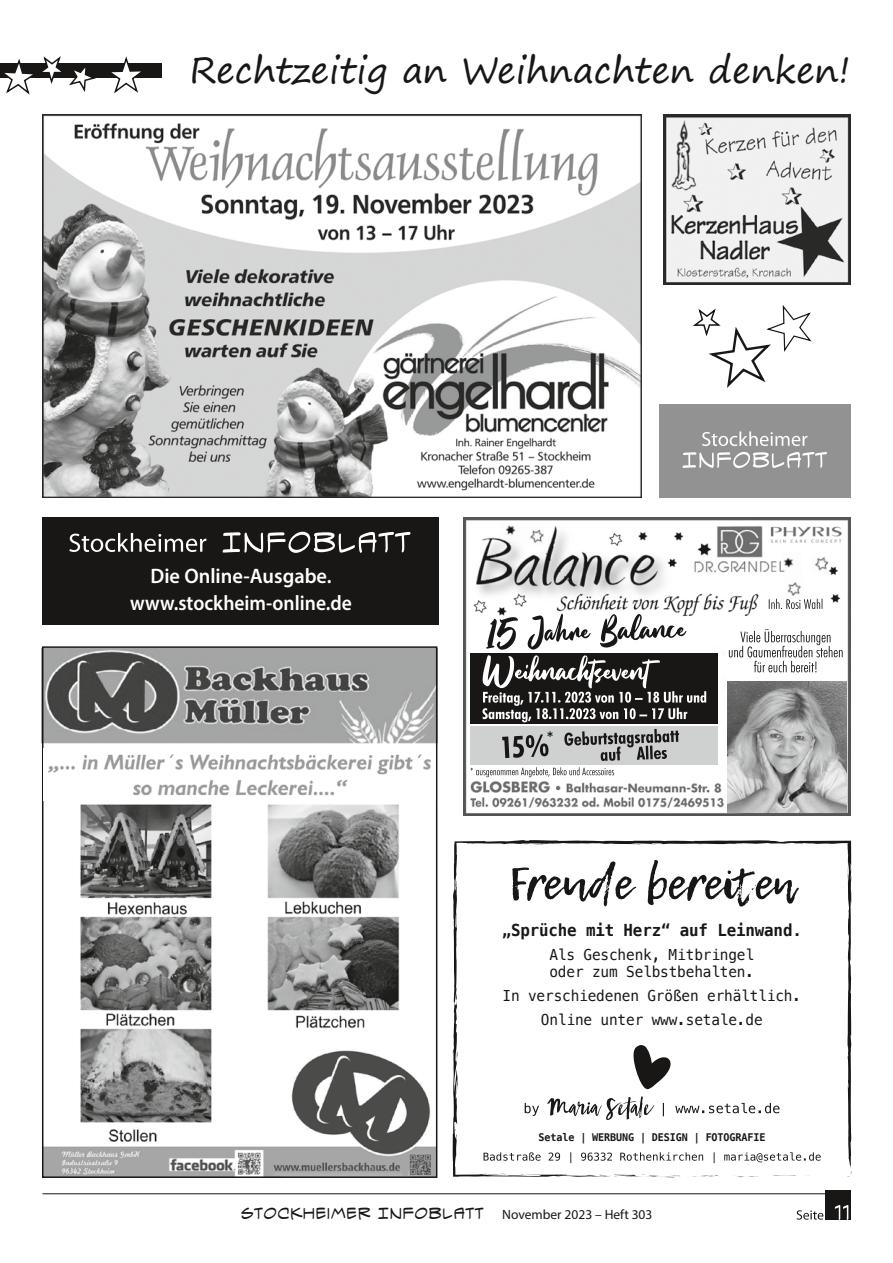
<style>
.page{position:relative;width:893px;height:1263px;background:#fff}
.page>*{position:absolute;margin:0;border:0;box-sizing:border-box;transform-origin:0 0}
.t1{font:36px "Segoe Print";color:#181716}
.t2{font:600 21px/26.7px "Myriad Pro";color:#fff;text-align:center}
.t3{font:16.5px "Spectre Verde BB";color:#181716}
.t4{font:700 16.5px "Menlo";letter-spacing:-.01em;color:#181716;scale:.96 1}
.t5{font:15px/16.5px "Menlo";letter-spacing:-.01em;color:#181716;scale:.96 1}
.t6{font:700 10.5px "Menlo";letter-spacing:-.01em;color:#181716;scale:.96 1}
.s1{font-family:"Myriad Pro";font-size:13.5px}
</style>
<div class="page">
<hr style="left:43px;top:1193px;width:807px;height:1px;background:#181716">
<div style="left:825px;top:1190px;width:25px;height:30px;background:#181716"></div>
<svg style="left:797px;top:1210px;width:26px;height:10px"></svg>
<svg style="left:835px;top:1205px;width:13px;height:15px"></svg>
<div style="left:43px;top:518px;width:396px;height:107px;background:#181716"></div>
<svg style="left:223px;top:532px;width:187px;height:21px"></svg>
<svg style="left:69px;top:533px;width:137px;height:19px"></svg>
<div style="left:0;top:63px;width:161px;height:14px;background:#181716"></div>
<svg style="left:107px;top:56px;width:41px;height:38px"></svg>
<svg style="left:0;top:56px;width:98px;height:39px"></svg>
<img style="left:663px;top:115px;width:187px;height:170px">
<img style="left:45px;top:754px;width:389px;height:421px">
<img style="left:45px;top:649px;width:389px;height:95px">
<div style="left:42px;top:646px;width:395px;height:532px;border:2px solid #181716"></div>
<img style="left:42px;top:115px;width:600px;height:383px">
<img style="left:463px;top:518px;width:387px;height:297px">
<div style="left:470px;top:654px;width:248px;height:70px;background:#181716"></div>
<img style="left:499px;top:523px;width:46px;height:23px">
<img style="left:810px;top:554px;width:19px;height:20px">
<img style="left:782px;top:551px;width:22px;height:45px">
<img style="left:827px;top:592px;width:17px;height:19px">
<div style="left:470px;top:726px;width:248px;height:38px;background:#cfd0d0"></div>
<svg style="left:769px;top:599px;width:53px;height:10px"></svg>
<svg style="left:729px;top:629px;width:114px;height:43px"></svg>
<svg style="left:502px;top:731px;width:51px;height:27px"></svg>
<svg style="left:471px;top:767px;width:143px;height:10px"></svg>
<img style="left:727px;top:682px;width:120px;height:131px">
<svg style="left:564px;top:729px;width:115px;height:32px"></svg>
<div style="left:528px;top:611px;width:18px;height:19px;background:#fff"></div>
<svg style="left:482px;top:613px;width:224px;height:109px"></svg>
<svg style="left:452px;top:840px;width:399px;height:337px"></svg>
<svg style="left:455px;top:877px;width:2px;height:10px"></svg>
<svg style="left:548px;top:1174px;width:172px;height:4px"></svg>
<svg style="left:472px;top:1174px;width:39px;height:3px"></svg>
<svg style="left:455px;top:1129px;width:3px;height:9px"></svg>
<svg style="left:453px;top:1050px;width:5px;height:11px"></svg>
<svg style="left:846px;top:1171px;width:6px;height:6px"></svg>
<svg style="left:581px;top:840px;width:16px;height:4px"></svg>
<svg style="left:633px;top:1045px;width:38px;height:44px"></svg>
<svg style="left:512px;top:860px;width:287px;height:46px"></svg>
<svg style="left:525px;top:1096px;width:254px;height:24px"></svg>
<svg style="left:484px;top:1152px;width:337px;height:11px"></svg>
<div style="left:659px;top:404px;width:191px;height:94px;background:#919291"></div>
<svg style="left:683px;top:452px;width:144px;height:16px"></svg>
<svg style="left:702px;top:431px;width:105px;height:15px"></svg>
<svg style="left:693px;top:305px;width:119px;height:83px"></svg>
<h1 class="t1" style="left:190px;top:38px;width:662px">Rechtzeitig an Weihnachten denken!</h1>
<h2 class="t2" style="left:130px;top:562px;width:223px">Die Online-Ausgabe. www.stockheim-online.de</h2>
<p class="t4" style="left:502px;top:919px;width:314px">„Sprüche mit Herz“ auf Leinwand.</p>
<p class="t5" style="left:549px;top:947px;width:215px">Als Geschenk, Mitbringel oder zum Selbstbehalten.</p>
<p class="t5" style="left:502px;top:984px;width:312px;line-height:24px;text-align:center">In verschiedenen Größen erhältlich.<br>Online unter www.setale.de</p>
<p class="t6" style="left:539px;top:1129px;width:238px">Setale | WERBUNG | DESIGN | FOTOGRAFIE</p>
<p class="t3" style="left:240px;top:1205px;width:413px">STOCKHEIMER INFOBLATT <span class="s1">November 2023 – Heft 303</span></p>
</div>
